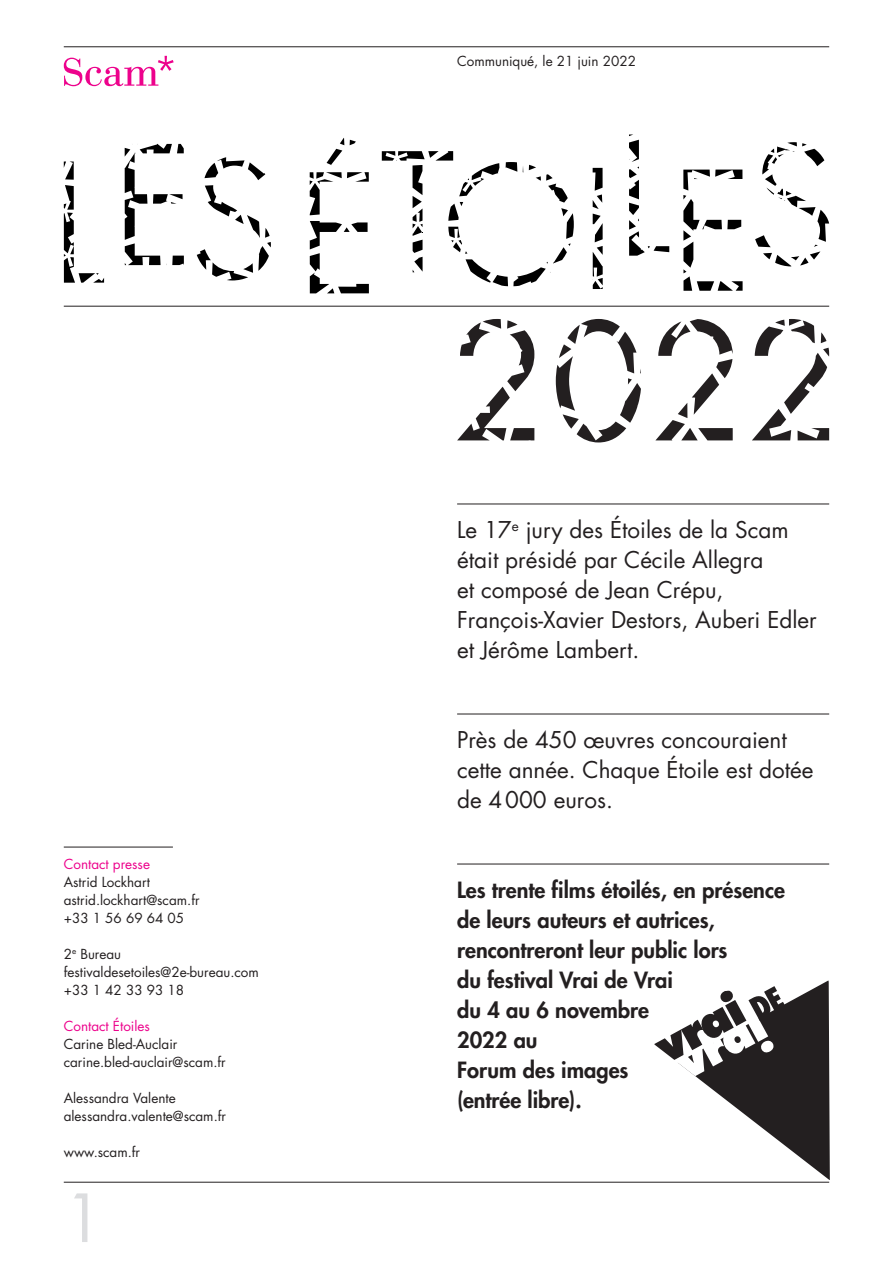
<style>
.page{position:relative;width:893px;height:1263px;background:#fff}
.page>*{position:absolute;margin:0;border:0;box-sizing:border-box;transform-origin:0 0}
.t1{font:64.5px "Futura LT";color:#dcdddf}
.t2{font:22.5px/30px "Futura LT";color:#231f20}
.t3{font:800 21.75px/30px "Futura LT";color:#231f20}
.t4{font:13.5px/18px "Futura LT";color:#231f20}
.t5{font:13.5px "Futura LT";color:#ed028c}
</style>
<div class="page">
<hr style="left:64px;top:1182px;width:765px;height:1px;background:#231f20">
<hr style="left:64px;top:306px;width:765px;height:1px;background:#231f20">
<hr style="left:64px;top:47px;width:765px;height:1px;background:#231f20">
<hr style="left:64px;top:847px;width:109px;height:1px;background:#231f20">
<hr style="left:457px;top:504px;width:372px;height:1px;background:#231f20">
<hr style="left:457px;top:714px;width:372px;height:1px;background:#231f20">
<hr style="left:457px;top:864px;width:372px;height:1px;background:#231f20">
<svg style="left:755px;top:142px;width:74px;height:124px"></svg>
<svg style="left:593px;top:168px;width:10px;height:121px"></svg>
<svg style="left:382px;top:151px;width:192px;height:135px"></svg>
<svg style="left:629px;top:134px;width:40px;height:122px"></svg>
<svg style="left:683px;top:170px;width:60px;height:121px"></svg>
<svg style="left:197px;top:157px;width:74px;height:123px"></svg>
<svg style="left:64px;top:161px;width:40px;height:122px"></svg>
<svg style="left:125px;top:144px;width:59px;height:121px"></svg>
<svg style="left:327px;top:138px;width:17px;height:27px"></svg>
<svg style="left:350px;top:140px;width:6px;height:5px"></svg>
<svg style="left:310px;top:221px;width:59px;height:72px"></svg>
<svg style="left:310px;top:172px;width:59px;height:43px"></svg>
<svg style="left:752px;top:319px;width:77px;height:121px"></svg>
<svg style="left:656px;top:319px;width:77px;height:121px"></svg>
<svg style="left:556px;top:319px;width:85px;height:123px"></svg>
<svg style="left:457px;top:319px;width:77px;height:121px"></svg>
<svg style="left:64px;top:56px;width:110px;height:30px"></svg>
<svg style="left:654px;top:980px;width:176px;height:200px"></svg>
<p class="t5" style="left:64px;top:857px;width:88px">Contact presse</p>
<p class="t4" style="left:64px;top:874px;width:137px">Astrid Lockhart astrid.lockhart@scam.fr +33 1 56 69 64 05</p>
<p class="t4" style="left:64px;top:946px;width:197px">2<sup>e</sup> Bureau festivaldesetoiles@2e-bureau.com +33 1 42 33 93 18</p>
<p class="t5" style="left:64px;top:1019px;width:88px">Contact Étoiles</p>
<p class="t4" style="left:64px;top:1036px;width:163px">Carine Bled-Auclair carine.bled-auclair@scam.fr</p>
<p class="t4" style="left:64px;top:1090px;width:164px">Alessandra Valente alessandra.valente@scam.fr</p>
<p class="t4" style="left:64px;top:1144px;width:78px">www.scam.fr</p>
<h1 class="t1" style="left:64px;top:1189px;width:41px">1</h1>
<p class="t4" style="left:457px;top:54px;width:180px">Communiqué, le 21 juin 2022</p>
<h2 class="t2" style="left:457px;top:517px;width:361px">Le 17<sup>e</sup> jury des Étoiles de la Scam était présidé par Cécile Allegra<br>et composé de Jean Crépu,<br>François-Xavier Destors, Auberi Edler et Jérôme Lambert.</h2>
<h2 class="t2" style="left:457px;top:727px;width:358px">Près de 450 œuvres concouraient cette année. Chaque Étoile est dotée de 4000 euros.</h2>
<h3 class="t3" style="left:457px;top:878px;width:329px">Les trente films étoilés, en présence de leurs auteurs et autrices, rencontreront leur public lors<br>du festival Vrai de Vrai<br>du 4 au 6 novembre<br>2022 au<br>Forum des images<br>(entrée libre).</h3>
</div>
